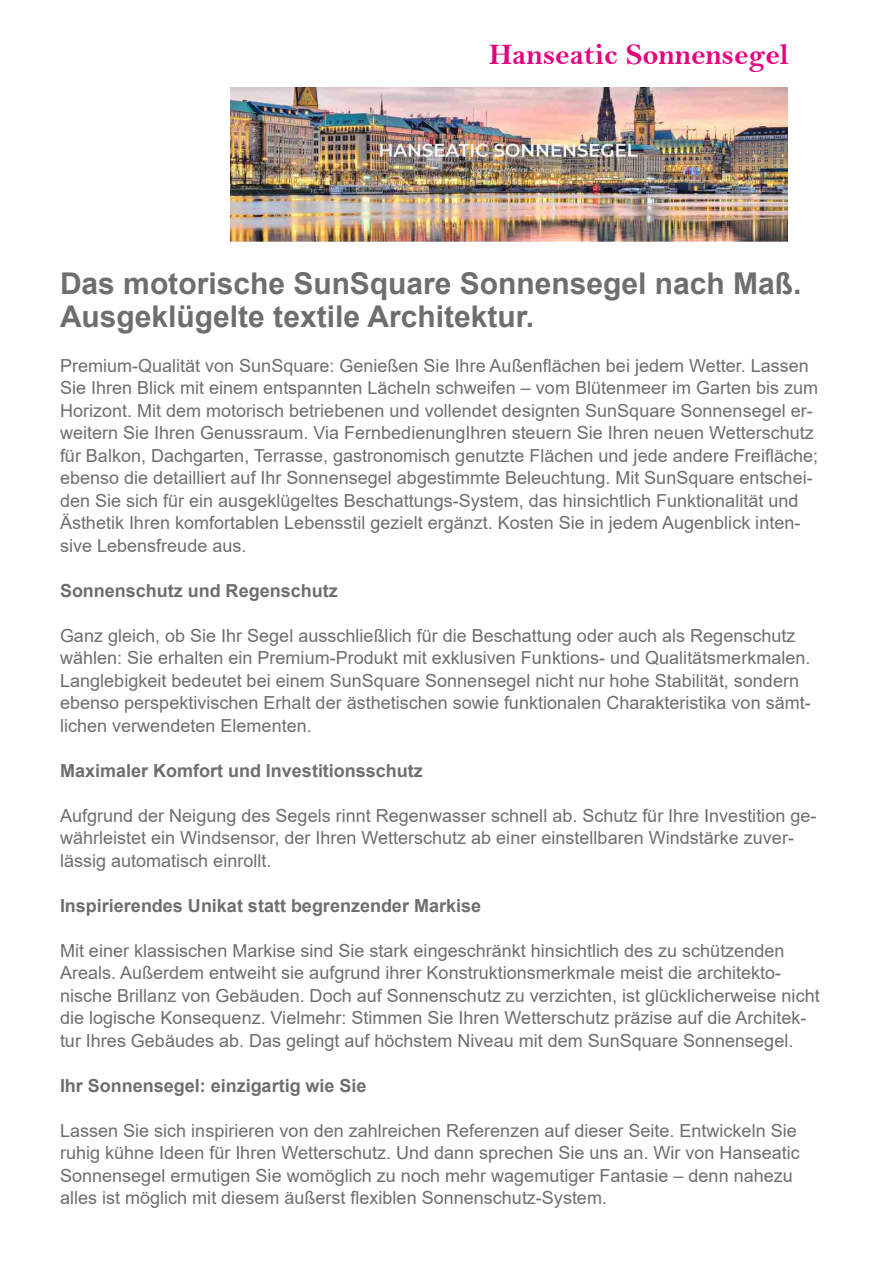
<style>
.page{position:relative;width:893px;height:1263px;background:#fff}
.page>*{position:absolute;margin:0;border:0;box-sizing:border-box;transform-origin:0 0}
.t1{font:700 30px/33px "Arial";color:#6f6e6e}
.t2{font:30px "Bell MT Bold";color:#e6007d}
.t3{font:18px/22.5px "Arial";color:#6f6e6e}
.t4{font:700 18px "Arial";color:#6f6e6e}
</style>
<div class="page">
<img style="left:230px;top:87px;width:558px;height:155px">
<h1 class="t2" style="left:489px;top:37px;width:301px">Hanseatic Sonnensegel</h1>
<h1 class="t1" style="left:60px;top:267px;width:743px">Das motorische SunSquare Sonnensegel nach Maß.<br>Ausgeklügelte textile Architektur.</h1>
<p class="t3" style="left:60px;top:354px;width:760px">Premium-Qualität von SunSquare: Genießen Sie Ihre Außenflächen bei jedem Wetter. Lassen Sie Ihren Blick mit einem entspannten Lächeln schweifen – vom Blütenmeer im Garten bis zum Horizont. Mit dem motorisch betriebenen und vollendet designten SunSquare Sonnensegel er&shy;weitern Sie Ihren Genussraum. Via FernbedienungIhren steuern Sie Ihren neuen Wetterschutz für Balkon, Dachgarten, Terrasse, gastronomisch genutzte Flächen und jede andere Freifläche; ebenso die detailliert auf Ihr Sonnensegel abgestimmte Beleuchtung. Mit SunSquare entschei&shy;den Sie sich für ein ausgeklügeltes Beschattungs-System, das hinsichtlich Funktionalität und Ästhetik Ihren komfortablen Lebensstil gezielt ergänzt. Kosten Sie in jedem Augenblick inten&shy;sive Lebensfreude aus.</p>
<p class="t4" style="left:60px;top:578px;width:279px">Sonnenschutz und Regenschutz</p>
<p class="t3" style="left:60px;top:624px;width:752px">Ganz gleich, ob Sie Ihr Segel ausschließlich für die Beschattung oder auch als Regenschutz wählen: Sie erhalten ein Premium-Produkt mit exklusiven Funktions- und Qualitätsmerkmalen.<br>Langlebigkeit bedeutet bei einem SunSquare Sonnensegel nicht nur hohe Stabilität, sondern ebenso perspektivischen Erhalt der ästhetischen sowie funktionalen Charakteristika von sämt&shy;lichen verwendeten Elementen.</p>
<p class="t4" style="left:60px;top:758px;width:364px">Maximaler Komfort und Investitionsschutz</p>
<p class="t3" style="left:60px;top:804px;width:758px">Aufgrund der Neigung des Segels rinnt Regenwasser schnell ab. Schutz für Ihre Investition ge&shy;währleistet ein Windsensor, der Ihren Wetterschutz ab einer einstellbaren Windstärke zuver&shy;lässig automatisch einrollt.</p>
<p class="t4" style="left:60px;top:893px;width:423px">Inspirierendes Unikat statt begrenzender Markise</p>
<p class="t3" style="left:60px;top:939px;width:761px">Mit einer klassischen Markise sind Sie stark eingeschränkt hinsichtlich des zu schützenden Areals. Außerdem entweiht sie aufgrund ihrer Konstruktionsmerkmale meist die architekto&shy;nische Brillanz von Gebäuden. Doch auf Sonnenschutz zu verzichten, ist glücklicherweise nicht die logische Konsequenz. Vielmehr: Stimmen Sie Ihren Wetterschutz präzise auf die Architek&shy;tur Ihres Gebäudes ab. Das gelingt auf höchstem Niveau mit dem SunSquare Sonnensegel.</p>
<p class="t4" style="left:60px;top:1073px;width:308px">Ihr Sonnensegel: einzigartig wie Sie</p>
<p class="t3" style="left:60px;top:1119px;width:741px">Lassen Sie sich inspirieren von den zahlreichen Referenzen auf dieser Seite. Entwickeln Sie ruhig kühne Ideen für Ihren Wetterschutz. Und dann sprechen Sie uns an. Wir von Hanseatic Sonnensegel ermutigen Sie womöglich zu noch mehr wagemutiger Fantasie – denn nahezu alles ist möglich mit diesem äußerst flexiblen Sonnenschutz-System.</p>
</div>
